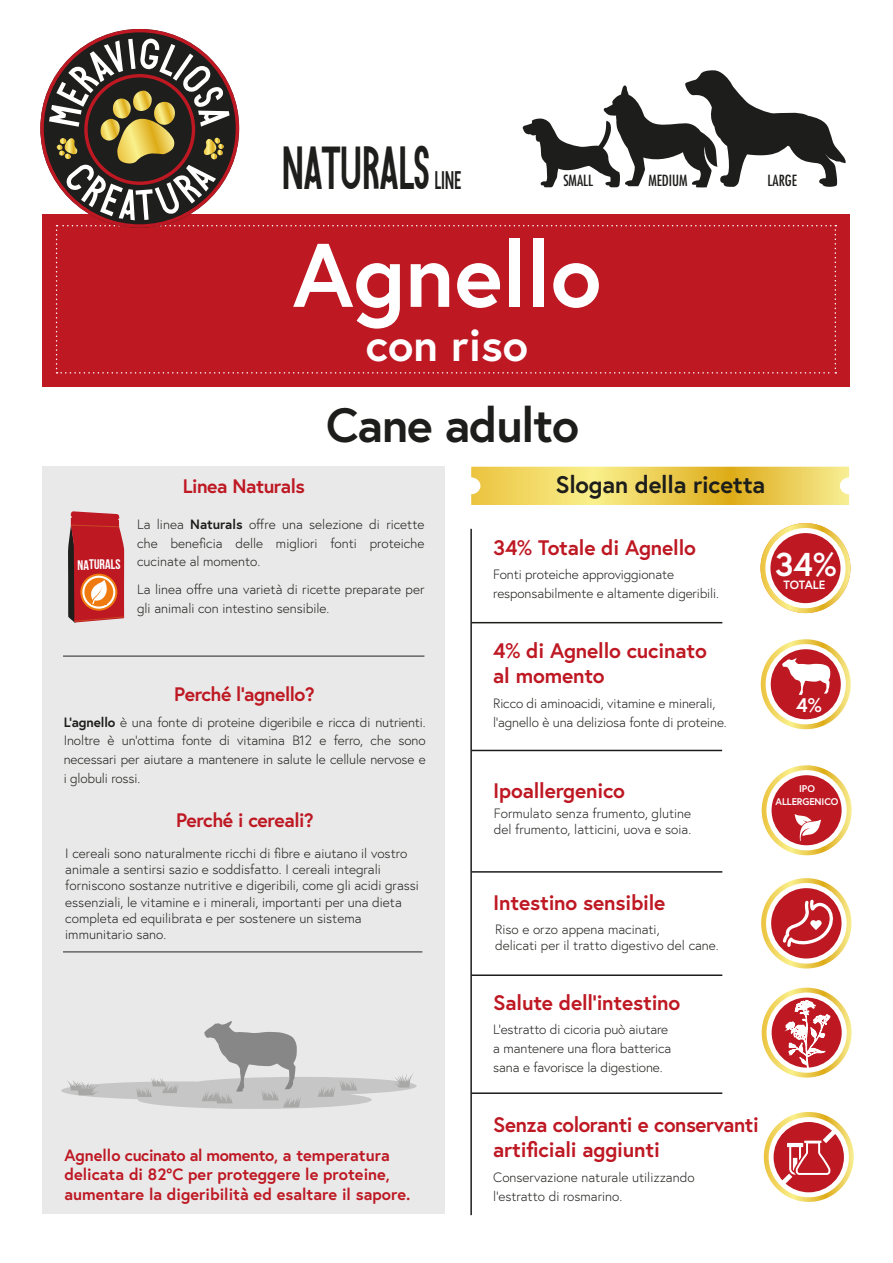
<style>
.page{position:relative;width:893px;height:1263px;background:#fff}
.page>*{position:absolute;margin:0;border:0;box-sizing:border-box;transform-origin:0 0}
.t1{font:700 90px "Europa";color:#fff}
.t2{font:60.75px "Bonjour De Jong Sans";letter-spacing:-.01em;color:#1e1e1c;scale:.77 1}
.t3{font:700 48px "Europa";letter-spacing:-.025em;color:#1d1d1b}
.t4{font:700 45px "Europa";color:#fff}
.t5{font:700 33px "Europa";color:#fff}
.t6{font:25.5px "Bonjour De Jong Sans";color:#1e1e1c;scale:.77 1}
.t7{font:700 24px "Europa";letter-spacing:-.01em;color:#1d1d1b}
.t8{font:700 21px/25.5px "Europa";letter-spacing:-.01em;color:#be1823}
.t9{font:700 19.65px "Europa";color:#fff}
.t10{font:700 19.5px "Europa";letter-spacing:-.025em;color:#be1823}
.t11{font:700 16.35px/19.6px "Europa";color:#be1823}
.t12{font:condensed 15px "Futura Std";color:#1d1d1b}
.t13{font:700 13.8px "Bebas Neue";color:#fff}
.t14{font:300 13.5px/18.8px "Europa";color:#1d1d1b}
.t15{font:700 12px "Europa";letter-spacing:-.02em;color:#fff}
.t16{font:700 9.75px/13.5px "Europa";letter-spacing:-.01em;color:#fff;text-align:center}
.s1{font-weight:700}
</style>
<div class="page">
<div style="left:42px;top:215px;width:808px;height:172px;background:#be1823"></div>
<svg style="left:471px;top:467px;width:378px;height:38px;background:#edd15c"></svg>
<hr style="left:470px;top:529px;width:2px;height:686px;background:#1d1d1b">
<hr style="left:471px;top:622px;width:251px;height:1px;background:#1d1d1b">
<hr style="left:471px;top:750px;width:251px;height:1px;background:#1d1d1b">
<hr style="left:471px;top:871px;width:251px;height:2px;background:#1d1d1b">
<hr style="left:471px;top:974px;width:251px;height:2px;background:#1d1d1b">
<hr style="left:471px;top:1092px;width:251px;height:2px;background:#1d1d1b">
<svg style="left:762px;top:988px;width:90px;height:89px"></svg>
<svg style="left:769px;top:995px;width:75px;height:75px"></svg>
<div style="left:766px;top:992px;width:81px;height:81px;border:5px solid #fff;border-radius:50%"></div>
<svg style="left:785px;top:1000px;width:45px;height:71px"></svg>
<svg style="left:761px;top:878px;width:90px;height:90px;background:#f1da7b"></svg>
<svg style="left:769px;top:885px;width:75px;height:76px;fill:#be1823"></svg>
<div style="left:766px;top:883px;width:81px;height:80px;border:5px solid #fff;border-radius:50%"></div>
<svg style="left:783px;top:899px;width:51px;height:48px"></svg>
<svg style="left:761px;top:639px;width:90px;height:90px;background:#f1db7d"></svg>
<svg style="left:768px;top:647px;width:75px;height:75px;background:#c63740"></svg>
<div style="left:766px;top:644px;width:80px;height:80px;border:5px solid #fff;border-radius:50%"></div>
<svg style="left:782px;top:658px;width:48px;height:37px"></svg>
<svg style="left:760px;top:523px;width:90px;height:90px;background:#f0d877"></svg>
<div style="left:768px;top:530px;width:75px;height:76px;background:#be1823;border-radius:50%"></div>
<div style="left:765px;top:528px;width:81px;height:80px;border:5px solid #fff;border-radius:50%"></div>
<div style="left:43px;top:467px;width:402px;height:747px;background:#e9e9e9"></div>
<hr style="left:63px;top:655px;width:361px;height:2px;background:#706f6f">
<hr style="left:63px;top:951px;width:359px;height:1px;background:#706f6f">
<svg style="left:61px;top:1021px;width:356px;height:87px"></svg>
<svg style="left:68px;top:511px;width:57px;height:112px;background:#be4440"></svg>
<svg style="left:762px;top:765px;width:90px;height:90px;background:#f1db7d"></svg>
<div style="left:769px;top:773px;width:75px;height:75px;background:#be1823;border-radius:50%"></div>
<div style="left:766px;top:770px;width:81px;height:80px;border:5px solid #fff;border-radius:50%"></div>
<svg style="left:795px;top:814px;width:26px;height:27px"></svg>
<svg style="left:40px;top:29px;width:807px;height:345px"></svg>
<svg style="left:764px;top:1112px;width:90px;height:90px"></svg>
<svg style="left:769px;top:1117px;width:80px;height:80px"></svg>
<h2 class="t2" style="left:281px;top:134px;width:195px">NATURALS</h2>
<h3 class="t6" style="left:434px;top:166px;width:37px">LINE</h3>
<p class="t12" style="left:563px;top:172px;width:31px">SMALL</p>
<p class="t12" style="left:648px;top:172px;width:41px">MEDIUM</p>
<p class="t12" style="left:767px;top:172px;width:31px">LARGE</p>
<h1 class="t1" style="left:293px;top:214px;width:310px">Agnello</h1>
<h3 class="t4" style="left:366px;top:314px;width:164px">con riso</h3>
<p class="t13" style="left:77px;top:557px;width:45px;rotate:-1deg">NATURALS</p>
<h3 class="t3" style="left:326px;top:392px;width:254px">Cane adulto</h3>
<h3 class="t10" style="left:183px;top:473px;width:124px">Linea Naturals</h3>
<p class="t14" style="left:137px;top:515px;width:289px;text-align:justify">La linea <span class="s1">Naturals</span> offre una selezione di ricette che beneficia delle migliori fonti proteiche cucinate al momento.</p>
<p class="t14" style="left:137px;top:580px;width:289px">La linea offre una varietà di ricette preparate per gli animali con intestino sensibile.</p>
<h3 class="t7" style="left:555px;top:468px;width:211px">Slogan della ricetta</h3>
<h3 class="t8" style="left:493px;top:534px;width:204px">34% Totale di Agnello</h3>
<p class="t14" style="left:493px;top:565px;width:227px">Fonti proteiche approviggionate responsabilmente e altamente digeribili.</p>
<h3 class="t9" style="left:788px;top:575px;width:38px">34%</h3>
<h3 class="t5" style="left:775px;top:541px;width:63px">34%</h3>
<p class="t15" style="left:783px;top:577px;width:43px">TOTALE</p>
<h3 class="t10" style="left:174px;top:681px;width:142px">Perché l’agnello?</h3>
<p class="t14" style="left:64px;top:712px;width:363px;text-align:justify"><span class="s1">L’agnello</span> è una fonte di proteine digeribile e ricca di nutrienti.<br>Inoltre è un’ottima fonte di vitamina B12 e ferro, che sono necessari per aiutare a mantenere in salute le cellule nervose e i globuli rossi.</p>
<h3 class="t10" style="left:176px;top:807px;width:139px">Perché i cereali?</h3>
<p class="t14" style="left:65px;top:845px;width:355px;line-height:16.2px">I cereali sono naturalmente ricchi di fibre e aiutano il vostro animale a sentirsi sazio e soddisfatto. I cereali integrali forniscono sostanze nutritive e digeribili, come gli acidi grassi essenziali, le vitamine e i minerali, importanti per una dieta completa ed equilibrata e per sostenere un sistema immunitario sano.</p>
<p class="t11" style="left:64px;top:1144px;width:347px">Agnello cucinato al momento, a temperatura delicata di 82°C per proteggere le proteine, aumentare la digeribilità ed esaltare il sapore.</p>
<h3 class="t8" style="left:493px;top:637px;width:215px">4% di Agnello cucinato al momento</h3>
<p class="t14" style="left:493px;top:694px;width:235px">Ricco di aminoacidi, vitamine e minerali, l’agnello è una deliziosa fonte di proteine.</p>
<h3 class="t9" style="left:796px;top:692px;width:27px">4%</h3>
<h3 class="t8" style="left:493px;top:777px;width:133px">Ipoallergenico</h3>
<p class="t16" style="left:776px;top:781px;width:64px">IPO<br>ALLERGENICO</p>
<p class="t14" style="left:494px;top:805px;width:199px;line-height:16.2px">Formulato senza frumento, glutine del frumento, latticini, uova e soia.</p>
<h3 class="t8" style="left:493px;top:889px;width:174px">Intestino sensibile</h3>
<p class="t14" style="left:495px;top:920px;width:225px;line-height:16.2px">Riso e orzo appena macinati,<br>delicati per il tratto digestivo del cane.</p>
<h3 class="t8" style="left:493px;top:989px;width:189px">Salute dell’intestino</h3>
<p class="t14" style="left:493px;top:1020px;width:180px">L’estratto di cicoria può aiutare a mantenere una flora batterica sana e favorisce la digestione.</p>
<h3 class="t8" style="left:493px;top:1111px;width:267px">Senza coloranti e conservanti artificiali aggiunti</h3>
<p class="t14" style="left:493px;top:1167px;width:203px">Conservazione naturale utilizzando l’estratto di rosmarino.</p>
</div>
